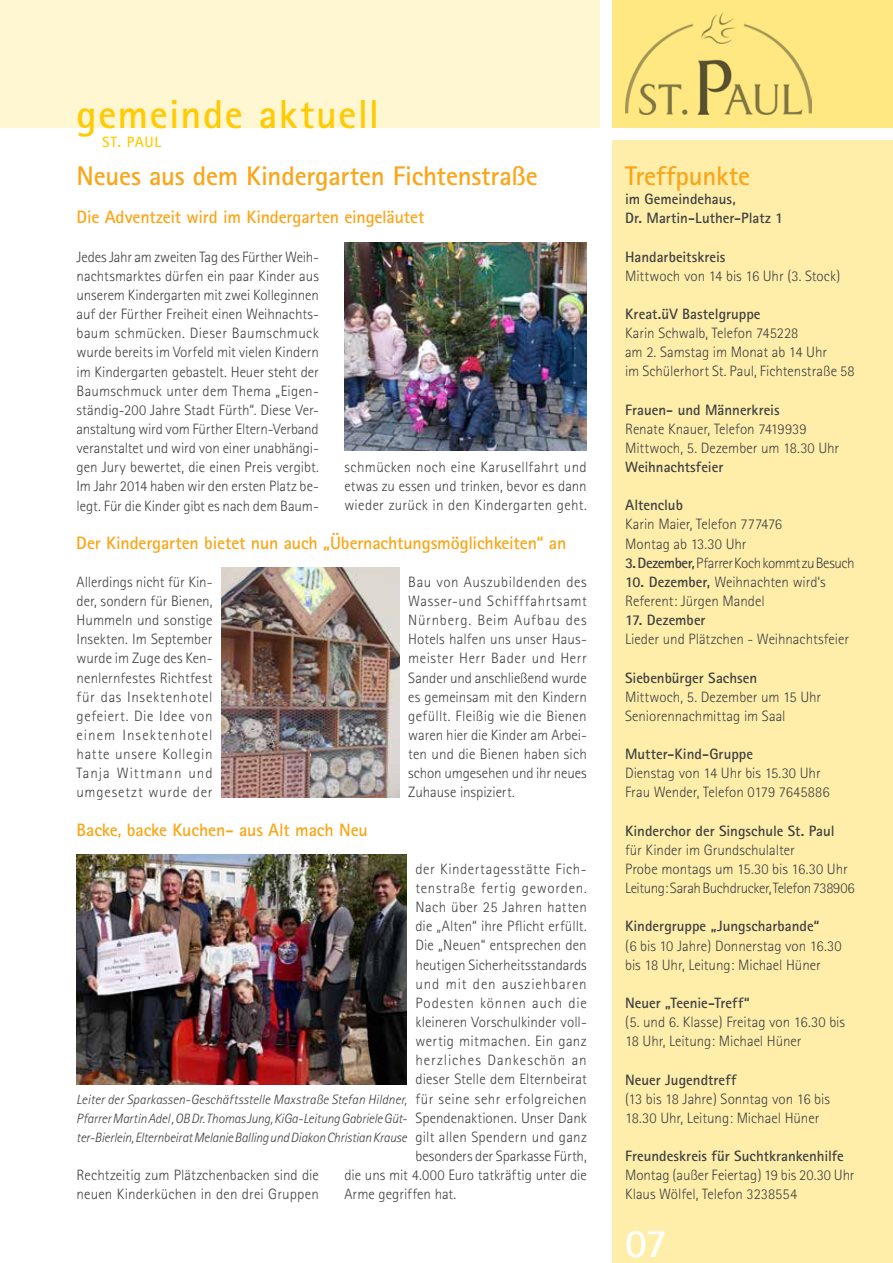
<style>
.page{position:relative;width:893px;height:1263px;background:#fff}
.page>*{position:absolute;margin:0;border:0;box-sizing:border-box;transform-origin:0 0}
.t1{font:700 40.5px "Rotis Sans Serif";letter-spacing:.035em;color:#ffcb05}
.t2{font:700 40.5px "Rotis Sans Serif";color:#fff}
.t3{font:700 27px "Rotis Sans Serif";letter-spacing:-.01em;color:#faa61a}
.t4{font:700 18px "Rotis Sans Serif";letter-spacing:-.01em;color:#faa61a}
.t5{font:300 15px/19.2px "Rotis Sans Serif";color:#404142}
.t6{font:700 15px/19.2px "Rotis Sans Serif";color:#404142}
.t7{font:300 15px "Rotis Sans Serif";letter-spacing:.03em;color:#404142}
.t8{font:300 15px "Rotis Sans Serif";letter-spacing:.055em;color:#404142}
.t9{font:300 15px "Rotis Sans Serif";letter-spacing:-.03em;color:#404142}
.t10{font:300 15px "Rotis Sans Serif";letter-spacing:.04em;color:#404142}
.t11{font:300 15px "Rotis Sans Serif";letter-spacing:.05em;color:#404142}
.t12{font:300 15px "Rotis Sans Serif";letter-spacing:.025em;color:#404142}
.t13{font:300 15px "Rotis Sans Serif";letter-spacing:.065em;color:#404142}
.t14{font:700 15px "Rotis Sans Serif";letter-spacing:.045em;color:#ffcb05}
.t15{font:italic 300 13.5px/19.2px "Rotis Sans Serif";letter-spacing:-.015em;color:#404142;text-align:justify}
.s1{font-weight:700}
</style>
<div class="page">
<div style="left:612px;top:0;width:281px;height:128px;background:#ffe881"></div>
<div style="left:0;top:0;width:600px;height:128px;background:#fff6d2"></div>
<div style="left:612px;top:140px;width:281px;height:1123px;background:#fea"></div>
<img style="left:625px;top:13px;width:186px;height:102px">
<img style="left:344px;top:242px;width:243px;height:209px">
<img style="left:221px;top:568px;width:179px;height:229px">
<img style="left:77px;top:855px;width:330px;height:229px">
<h1 class="t1" style="left:77px;top:88px;width:304px">gemeinde aktuell</h1>
<p class="t14" style="left:102px;top:132px;width:61px">St. paul</p>
<h2 class="t3" style="left:77px;top:159px;width:463px">Neues aus dem Kindergarten Fichtenstraße</h2>
<p class="t4" style="left:77px;top:206px;width:349px">Die Adventzeit wird im Kindergarten eingeläutet</p>
<p class="t5" style="left:77px;top:247px;width:244px;text-align:justify">Jedes Jahr am zweiten Tag des Fürther Weih&shy;nachtsmarktes dürfen ein paar Kinder aus unserem Kindergarten mit zwei Kolleginnen auf der Fürther Freiheit einen Weihnachts&shy;baum schmücken. Dieser Baumschmuck wurde bereits im Vorfeld mit vielen Kindern im Kindergarten gebastelt. Heuer steht der Baumschmuck unter dem Thema „Eigen&shy;ständig-200 Jahre Stadt Fürth“. Diese Ver&shy;anstaltung wird vom Fürther Eltern-Verband veranstaltet und wird von einer unabhängi&shy;gen Jury bewertet, die einen Preis vergibt.<br>Im Jahr 2014 haben wir den ersten Platz be&shy;legt. Für die Kinder gibt es nach dem Baum-</p>
<p class="t5" style="left:344px;top:457px;width:244px;text-align:justify">schmücken noch eine Karusellfahrt und etwas zu essen und trinken, bevor es dann wieder zurück in den Kindergarten geht.</p>
<p class="t4" style="left:76px;top:531px;width:492px">Der Kindergarten bietet nun auch „Übernachtungsmöglichkeiten“ an</p>
<p class="t5" style="left:408px;top:572px;width:180px;text-align:justify">Bau von Auszubildenden des Wasser-und Schifffahrtsamt Nürnberg. Beim Aufbau des Hotels halfen uns unser Haus&shy;meister Herr Bader und Herr Sander und anschließend wurde es gemeinsam mit den Kindern gefüllt. Fleißig wie die Bienen waren hier die Kinder am Arbei&shy;ten und die Bienen haben sich schon umgesehen und ihr neues Zuhause inspiziert.</p>
<p class="t4" style="left:77px;top:818px;width:293px">Backe, backe Kuchen- aus Alt mach Neu</p>
<p class="t5" style="left:77px;top:572px;width:138px;text-align:justify">Allerdings nicht für Kin&shy;der, sondern für Bienen, Hummeln und sonstige Insekten. Im September wurde im Zuge des Ken&shy;nenlernfestes Richtfest für das Insektenhotel gefeiert. Die Idee von einem Insektenhotel hatte unsere Kollegin Tanja Wittmann und umgesetzt wurde der</p>
<p class="t10" style="left:415px;top:860px;width:173px">der Kindertagesstätte Fich-</p>
<p class="t11" style="left:415px;top:879px;width:173px">tenstraße fertig geworden.</p>
<p class="t12" style="left:415px;top:898px;width:173px">Nach über 25 Jahren hatten</p>
<p class="t5" style="left:415px;top:917px;width:173px">die „Alten“ ihre Pflicht erfüllt.</p>
<p class="t5" style="left:415px;top:936px;width:173px">Die „Neuen“ entsprechen den</p>
<p class="t5" style="left:415px;top:955px;width:173px">heutigen Sicherheitsstandards</p>
<p class="t8" style="left:415px;top:975px;width:173px">und mit den ausziehbaren</p>
<p class="t8" style="left:415px;top:994px;width:173px">Podesten können auch die</p>
<p class="t5" style="left:415px;top:1012px;width:173px">kleineren Vorschulkinder voll-</p>
<p class="t7" style="left:415px;top:1032px;width:173px">wertig mitmachen. Ein ganz</p>
<p class="t13" style="left:415px;top:1052px;width:173px">herzliches Dankeschön an</p>
<p class="t5" style="left:415px;top:1070px;width:173px">dieser Stelle dem Elternbeirat</p>
<p class="t7" style="left:415px;top:1090px;width:173px">für seine sehr erfolgreichen</p>
<p class="t5" style="left:415px;top:1108px;width:173px">Spendenaktionen. Unser Dank</p>
<p class="t5" style="left:415px;top:1127px;width:173px">gilt allen Spendern und ganz</p>
<p class="t5" style="left:415px;top:1146px;width:173px">besonders der Sparkasse Fürth,</p>
<p class="t5" style="left:344px;top:1165px;width:244px">die uns mit 4.000 Euro tatkräftig unter die</p>
<p class="t5" style="left:344px;top:1185px;width:113px">Arme gegriffen hat.</p>
<p class="t15" style="left:76px;top:1089px;width:332px">Leiter der Sparkassen-Geschäftsstelle Maxstraße Stefan Hildner, Pfarrer Martin Adel , OB Dr. Thomas Jung, KiGa-Leitung Gabriele Güt&shy;ter-Bierlein, Elternbeirat Melanie Balling und Diakon Christian Krause</p>
<p class="t5" style="left:77px;top:1165px;width:244px">Rechtzeitig zum Plätzchenbacken sind die neuen Kinderküchen in den drei Gruppen</p>
<h2 class="t3" style="left:625px;top:159px;width:127px">Treffpunkte</h2>
<p class="t6" style="left:625px;top:189px;width:160px">im Gemeindehaus,<br>Dr. Martin-Luther-Platz 1</p>
<p class="t6" style="left:625px;top:247px;width:102px">Handarbeitskreis</p>
<p class="t5" style="left:625px;top:266px;width:217px">Mittwoch von 14 bis 16 Uhr (3. Stock)</p>
<p class="t6" style="left:625px;top:304px;width:137px">Kreat.üV Bastelgruppe</p>
<p class="t5" style="left:625px;top:323px;width:231px">Karin Schwalb, Telefon 745228<br>am 2. Samstag im Monat ab 14 Uhr<br>im Schülerhort St. Paul, Fichtenstraße 58</p>
<p class="t6" style="left:625px;top:400px;width:156px">Frauen- und Männerkreis</p>
<p class="t5" style="left:625px;top:419px;width:216px">Renate Knauer, Telefon 7419939<br>Mittwoch, 5. Dezember um 18.30 Uhr</p>
<p class="t6" style="left:625px;top:457px;width:100px">Weihnachtsfeier</p>
<p class="t6" style="left:625px;top:495px;width:59px">Altenclub</p>
<p class="t5" style="left:625px;top:515px;width:158px">Karin Maier, Telefon 777476<br>Montag ab 13.30 Uhr</p>
<p class="t9" style="left:625px;top:554px;width:231px"><span class="s1">3. Dezember,</span> Pfarrer Koch kommt zu Besuch</p>
<p class="t5" style="left:625px;top:572px;width:202px"><span class="s1">10. Dezember,</span> Weihnachten wird‘s<br>Referent: Jürgen Mandel</p>
<p class="t6" style="left:625px;top:610px;width:82px">17. Dezember</p>
<p class="t5" style="left:625px;top:630px;width:226px">Lieder und Plätzchen - Weihnachtsfeier</p>
<p class="t6" style="left:625px;top:668px;width:134px">Siebenbürger Sachsen</p>
<p class="t5" style="left:625px;top:687px;width:198px">Mittwoch, 5. Dezember um 15 Uhr<br>Seniorennachmittag im Saal</p>
<p class="t6" style="left:625px;top:744px;width:130px">Mutter-Kind-Gruppe</p>
<p class="t5" style="left:625px;top:764px;width:206px">Dienstag von 14 Uhr bis 15.30 Uhr<br>Frau Wender, Telefon 0179 7645886</p>
<p class="t6" style="left:625px;top:821px;width:211px">Kinderchor der Singschule St. Paul</p>
<p class="t5" style="left:625px;top:840px;width:231px">für Kinder im Grundschulalter<br>Probe montags um 15.30 bis 16.30 Uhr<br>Leitung: Sarah Buchdrucker, Telefon 738906</p>
<p class="t6" style="left:625px;top:916px;width:196px">Kindergruppe „Jungscharbande“</p>
<p class="t5" style="left:625px;top:936px;width:218px">(6 bis 10 Jahre) Donnerstag von 16.30 bis 18 Uhr, Leitung: Michael Hüner</p>
<p class="t6" style="left:625px;top:993px;width:126px">Neuer „Teenie-Treff“</p>
<p class="t5" style="left:625px;top:1012px;width:221px">(5. und 6. Klasse) Freitag von 16.30 bis<br>18 Uhr, Leitung: Michael Hüner</p>
<p class="t6" style="left:625px;top:1069px;width:113px">Neuer Jugendtreff</p>
<p class="t5" style="left:625px;top:1089px;width:206px">(13 bis 18 Jahre) Sonntag von 16 bis<br>18.30 Uhr, Leitung: Michael Hüner</p>
<p class="t6" style="left:625px;top:1146px;width:220px">Freundeskreis für Suchtkrankenhilfe</p>
<p class="t5" style="left:625px;top:1165px;width:231px">Montag (außer Feiertag) 19 bis 20.30 Uhr<br>Klaus Wölfel, Telefon 3238554</p>
<h1 class="t2" style="left:625px;top:1217px;width:43px">07</h1>
</div>
